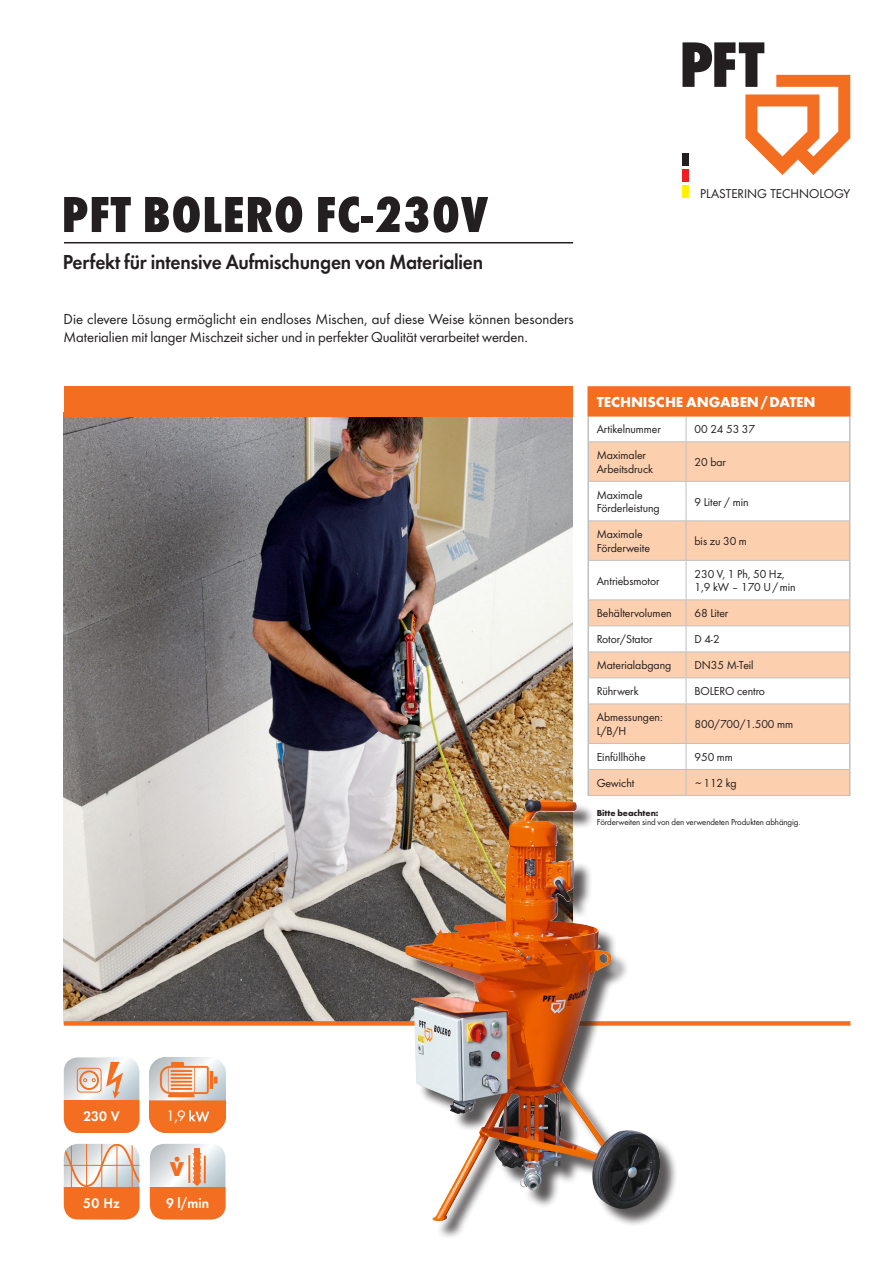
<style>
.page{position:relative;width:893px;height:1263px;background:#fff}
.page>*{position:absolute;margin:0;border:0;box-sizing:border-box;transform-origin:0 0}
._01_Haupthead{font:700 expanded 52.5px "Futura Con";letter-spacing:.02em;color:#231f20}
._02_Subline{font:21px "Futura Dem";letter-spacing:-.01em;color:#231f20;scale:.93 1}
.t1{font:700 expanded 20.85px "Futura";color:#f36e21;scale:.95 1}
._01_Haupthead-2{font:15.75px "Futura Boo";color:#fff}
._03_Einleitungstext{font:15px/18px "Futura Boo";letter-spacing:-.005em;color:#231f20}
._10_Tabelle_head{font:700 15px "Futura";letter-spacing:-.01em;color:#fff}
.t2{font:14.55px "Futura Dem";letter-spacing:.005em;color:#fff;scale:.95 1}
.t3{font:13.35px "Futura Boo";color:#231f20}
._11_Tabelle_Copy{font:12px/13.5px "Futura Boo";letter-spacing:-.005em;color:#231f20}
._07_Sternchentext{font:9px/9.8px "Futura Boo";letter-spacing:-.01em;color:#231f20}
.s1{font-family:"Futura";font-weight:700}
</style>
<div class="page">
<hr style="left:64px;top:242px;width:509px;height:1px;background:#231f20">
<img style="left:64px;top:416px;width:509px;height:605px">
<div style="left:64px;top:1021px;width:786px;height:5px;background:#f36e21"></div>
<div style="left:64px;top:386px;width:779px;height:30px;background:#f36e21"></div>
<div style="left:573px;top:364px;width:300px;height:569px;background:#fff"></div>
<div style="left:588px;top:387px;width:262px;height:29px;background:#f36e21"></div>
<svg style="left:589px;top:442px;width:260px;height:353px;fill:#fccfae"></svg>
<hr style="left:587px;top:417px;width:2px;height:25px;background:#bec1c2">
<hr style="left:587px;top:442px;width:2px;height:39px;background:#bec1c2">
<hr style="left:849px;top:442px;width:1px;height:39px;background:#bec1c2">
<hr style="left:587px;top:481px;width:2px;height:40px;background:#bec1c2">
<hr style="left:849px;top:481px;width:1px;height:40px;background:#bec1c2">
<hr style="left:587px;top:521px;width:2px;height:39px;background:#bec1c2">
<hr style="left:849px;top:521px;width:1px;height:39px;background:#bec1c2">
<hr style="left:587px;top:560px;width:2px;height:40px;background:#bec1c2">
<hr style="left:849px;top:560px;width:1px;height:40px;background:#bec1c2">
<hr style="left:587px;top:600px;width:2px;height:26px;background:#bec1c2">
<hr style="left:587px;top:626px;width:2px;height:26px;background:#bec1c2">
<hr style="left:587px;top:652px;width:2px;height:26px;background:#bec1c2">
<hr style="left:587px;top:678px;width:2px;height:26px;background:#bec1c2">
<svg style="left:849px;top:600px;width:1px;height:104px"></svg>
<hr style="left:587px;top:704px;width:2px;height:39px;background:#bec1c2">
<hr style="left:849px;top:704px;width:1px;height:39px;background:#bec1c2">
<hr style="left:587px;top:743px;width:2px;height:26px;background:#bec1c2">
<hr style="left:587px;top:769px;width:2px;height:26px;background:#bec1c2">
<svg style="left:849px;top:743px;width:1px;height:52px"></svg>
<svg style="left:686px;top:417px;width:1px;height:24px"></svg>
<hr style="left:589px;top:441px;width:97px;height:1px;background:#bec1c2">
<hr style="left:686px;top:441px;width:163px;height:1px;background:#bec1c2">
<hr style="left:686px;top:442px;width:1px;height:39px;background:#bec1c2">
<hr style="left:589px;top:481px;width:97px;height:1px;background:#bec1c2">
<hr style="left:686px;top:481px;width:163px;height:1px;background:#bec1c2">
<hr style="left:686px;top:482px;width:1px;height:38px;background:#bec1c2">
<hr style="left:589px;top:520px;width:97px;height:1px;background:#bec1c2">
<hr style="left:686px;top:520px;width:163px;height:1px;background:#bec1c2">
<hr style="left:686px;top:521px;width:1px;height:39px;background:#bec1c2">
<hr style="left:589px;top:560px;width:97px;height:1px;background:#bec1c2">
<hr style="left:686px;top:560px;width:163px;height:1px;background:#bec1c2">
<hr style="left:686px;top:561px;width:1px;height:38px;background:#bec1c2">
<hr style="left:589px;top:599px;width:97px;height:1px;background:#bec1c2">
<hr style="left:686px;top:599px;width:163px;height:1px;background:#bec1c2">
<hr style="left:589px;top:625px;width:97px;height:1px;background:#bec1c2">
<hr style="left:686px;top:625px;width:163px;height:1px;background:#bec1c2">
<hr style="left:589px;top:651px;width:97px;height:1px;background:#bec1c2">
<hr style="left:686px;top:651px;width:163px;height:1px;background:#bec1c2">
<hr style="left:589px;top:677px;width:97px;height:1px;background:#bec1c2">
<hr style="left:686px;top:677px;width:163px;height:1px;background:#bec1c2">
<svg style="left:686px;top:600px;width:1px;height:103px"></svg>
<hr style="left:589px;top:703px;width:97px;height:1px;background:#bec1c2">
<hr style="left:686px;top:703px;width:163px;height:1px;background:#bec1c2">
<hr style="left:686px;top:704px;width:1px;height:39px;background:#bec1c2">
<hr style="left:589px;top:743px;width:97px;height:1px;background:#bec1c2">
<hr style="left:686px;top:743px;width:163px;height:1px;background:#bec1c2">
<hr style="left:589px;top:769px;width:97px;height:1px;background:#bec1c2">
<hr style="left:686px;top:769px;width:163px;height:1px;background:#bec1c2">
<svg style="left:686px;top:744px;width:1px;height:51px"></svg>
<hr style="left:587px;top:795px;width:99px;height:1px;background:#bec1c2">
<hr style="left:686px;top:795px;width:164px;height:1px;background:#bec1c2">
<hr style="left:587px;top:386px;width:99px;height:2px;background:#f36e21">
<hr style="left:587px;top:388px;width:2px;height:27px;background:#f36e21">
<hr style="left:686px;top:386px;width:164px;height:2px;background:#f36e21">
<svg style="left:849px;top:417px;width:1px;height:25px"></svg>
<hr style="left:587px;top:415px;width:99px;height:2px;background:#f36e21">
<hr style="left:686px;top:415px;width:164px;height:2px;background:#f36e21">
<div style="left:408px;top:802px;width:270px;height:437px;background:#231f20;opacity:.75"></div>
<img style="left:405px;top:800px;width:138px;height:421px">
<svg style="left:64px;top:1144px;width:75px;height:75px;background:#e8a781"></svg>
<img style="left:150px;top:1057px;width:75px;height:76px">
<svg style="left:150px;top:1144px;width:75px;height:75px;background:#e7ab88"></svg>
<hr style="left:188px;top:1155px;width:2px;height:28px;background:#f36e21">
<hr style="left:204px;top:1155px;width:2px;height:28px;background:#f36e21">
<svg style="left:64px;top:1057px;width:75px;height:76px;background:#e7a882"></svg>
<div style="left:682px;top:185px;width:6px;height:13px;background:#fff101"></div>
<div style="left:682px;top:169px;width:6px;height:13px;background:#ee1d23"></div>
<svg style="left:682px;top:42px;width:168px;height:133px"></svg>
<p class="_01_Haupthead" style="left:62px;top:185px;width:428px">PFT BOLERO FC-230V</p>
<p class="_02_Subline" style="left:63px;top:249px;width:454px">Perfekt für intensive Aufmischungen von Materialien</p>
<p class="_03_Einleitungstext" style="left:64px;top:310px;width:512px">Die clevere Lösung ermöglicht ein endloses Mischen, auf diese Weise können besonders<br>Materialien mit langer Mischzeit sicher und in perfekter Qualität verarbeitet werden.</p>
<p class="t3" style="left:700px;top:185px;width:152px">PLASTERING TECHNOLOGY</p>
<p class="_10_Tabelle_head" style="left:597px;top:393px;width:220px">TECHNISCHE ANGABEN/DATEN</p>
<p class="_11_Tabelle_Copy" style="left:597px;top:422px;width:66px">Artikelnummer</p>
<p class="_11_Tabelle_Copy" style="left:694px;top:422px;width:62px">00 24 53 37</p>
<p class="_11_Tabelle_Copy" style="left:597px;top:448px;width:58px">Maximaler<br>Arbeitsdruck</p>
<p class="_11_Tabelle_Copy" style="left:694px;top:455px;width:33px">20 bar</p>
<p class="_11_Tabelle_Copy" style="left:597px;top:488px;width:65px">Maximale<br>Förderleistung</p>
<p class="_11_Tabelle_Copy" style="left:694px;top:495px;width:56px">9 Liter / min</p>
<p class="_11_Tabelle_Copy" style="left:597px;top:527px;width:55px">Maximale<br>Förderweite</p>
<p class="_11_Tabelle_Copy" style="left:694px;top:534px;width:54px">bis zu 30 m</p>
<p class="_11_Tabelle_Copy" style="left:597px;top:574px;width:64px">Antriebsmotor</p>
<p class="_11_Tabelle_Copy" style="left:694px;top:567px;width:103px">230 V, 1 Ph, 50 Hz,<br>1,9 kW – 170 U/min</p>
<p class="_11_Tabelle_Copy" style="left:597px;top:606px;width:76px">Behältervolumen</p>
<p class="_11_Tabelle_Copy" style="left:694px;top:606px;width:35px">68 Liter</p>
<p class="_11_Tabelle_Copy" style="left:597px;top:632px;width:57px">Rotor/Stator</p>
<p class="_11_Tabelle_Copy" style="left:694px;top:632px;width:27px">D 4-2</p>
<p class="_11_Tabelle_Copy" style="left:597px;top:659px;width:76px">Materialabgang</p>
<p class="_11_Tabelle_Copy" style="left:694px;top:659px;width:61px">DN35 M-Teil</p>
<p class="_11_Tabelle_Copy" style="left:597px;top:685px;width:43px">Rührwerk</p>
<p class="_11_Tabelle_Copy" style="left:694px;top:685px;width:72px">BOLERO centro</p>
<p class="_11_Tabelle_Copy" style="left:597px;top:711px;width:68px">Abmessungen:<br>L/B/H</p>
<p class="_11_Tabelle_Copy" style="left:694px;top:717px;width:100px">800/700/1.500 mm</p>
<p class="_11_Tabelle_Copy" style="left:597px;top:750px;width:50px">Einfüllhöhe</p>
<p class="_11_Tabelle_Copy" style="left:694px;top:750px;width:40px">950 mm</p>
<p class="_11_Tabelle_Copy" style="left:597px;top:776px;width:39px">Gewicht</p>
<p class="_11_Tabelle_Copy" style="left:694px;top:776px;width:44px">~112 kg</p>
<p class="_07_Sternchentext" style="left:597px;top:808px;width:205px"><span class="s1">Bitte beachten:<br></span>Förderweiten sind von den verwendeten Produkten abhängig.</p>
<p class="t2" style="left:83px;top:1108px;width:40px">230 V</p>
<p class="_01_Haupthead-2" style="left:166px;top:1107px;width:21px">1,9</p>
<p class="t1" style="left:170px;top:1157px;width:17px">V</p>
<p class="t2" style="left:83px;top:1194px;width:40px">50 Hz</p>
<p class="t2" style="left:166px;top:1194px;width:47px">9 l/min</p>
</div>
